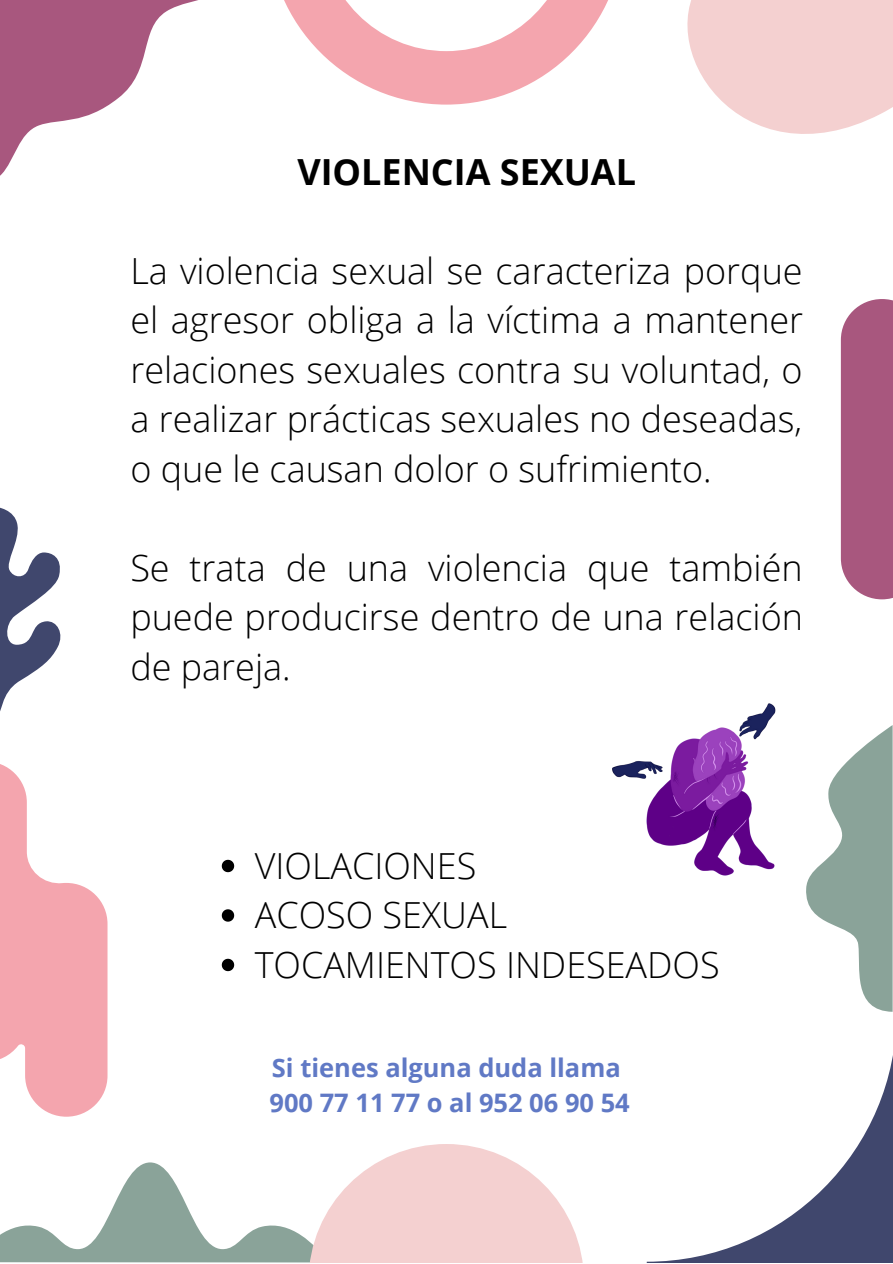
<style>
.page{position:relative;width:893px;height:1264px;background:#fff}
.page>*{position:absolute;margin:0;border:0;box-sizing:border-box;transform-origin:0 0}
.t1{font:300 36px/49.5px "Open Sans";color:#000;text-align:justify}
.t2{font:700 36px "Open Sans";color:#000}
.t3{font:300 35.85px/49.5px "Open Sans";color:#000}
.t4{font:700 25.5px/34.8px "Open Sans";color:#6079c5}
</style>
<div class="page">
<svg style="left:687px;top:0;width:205px;height:134px;fill:#f4d0d0"></svg>
<svg style="left:0;top:0;width:198px;height:176px;fill:#a8577e"></svg>
<svg style="left:646px;top:1011px;width:246px;height:251px"></svg>
<svg style="left:284px;top:0;width:324px;height:105px"></svg>
<svg style="left:0;top:764px;width:107px;height:352px"></svg>
<svg style="left:840px;top:299px;width:52px;height:301px"></svg>
<svg style="left:0;top:1144px;width:583px;height:118px"></svg>
<svg style="left:0;top:507px;width:60px;height:204px"></svg>
<svg style="left:813px;top:725px;width:79px;height:286px"></svg>
<img style="left:612px;top:703px;width:213px;height:209px">
<svg style="left:222px;top:859px;width:12px;height:13px"></svg>
<svg style="left:222px;top:909px;width:12px;height:12px"></svg>
<svg style="left:222px;top:958px;width:12px;height:13px"></svg>
<p class="t2" style="left:297px;top:146px;width:340px">VIOLENCIA SEXUAL</p>
<p class="t1" style="left:130px;top:245px;width:674px">La violencia sexual se caracteriza porque el agresor obliga a la víctima a mantener relaciones sexuales contra su voluntad, o a realizar prácticas sexuales no deseadas, o que le causan dolor o sufrimiento.</p>
<p class="t1" style="left:130px;top:542px;width:674px">Se trata de una violencia que también puede producirse dentro de una relación de pareja.</p>
<p class="t3" style="left:255px;top:840px;width:466px">VIOLACIONES<br>ACOSO SEXUAL<br>TOCAMIENTOS INDESEADOS</p>
<p class="t4" style="left:269px;top:1049px;width:362px">Si tienes alguna duda llama<br>900 77 11 77 o al 952 06 90 54</p>
</div>
